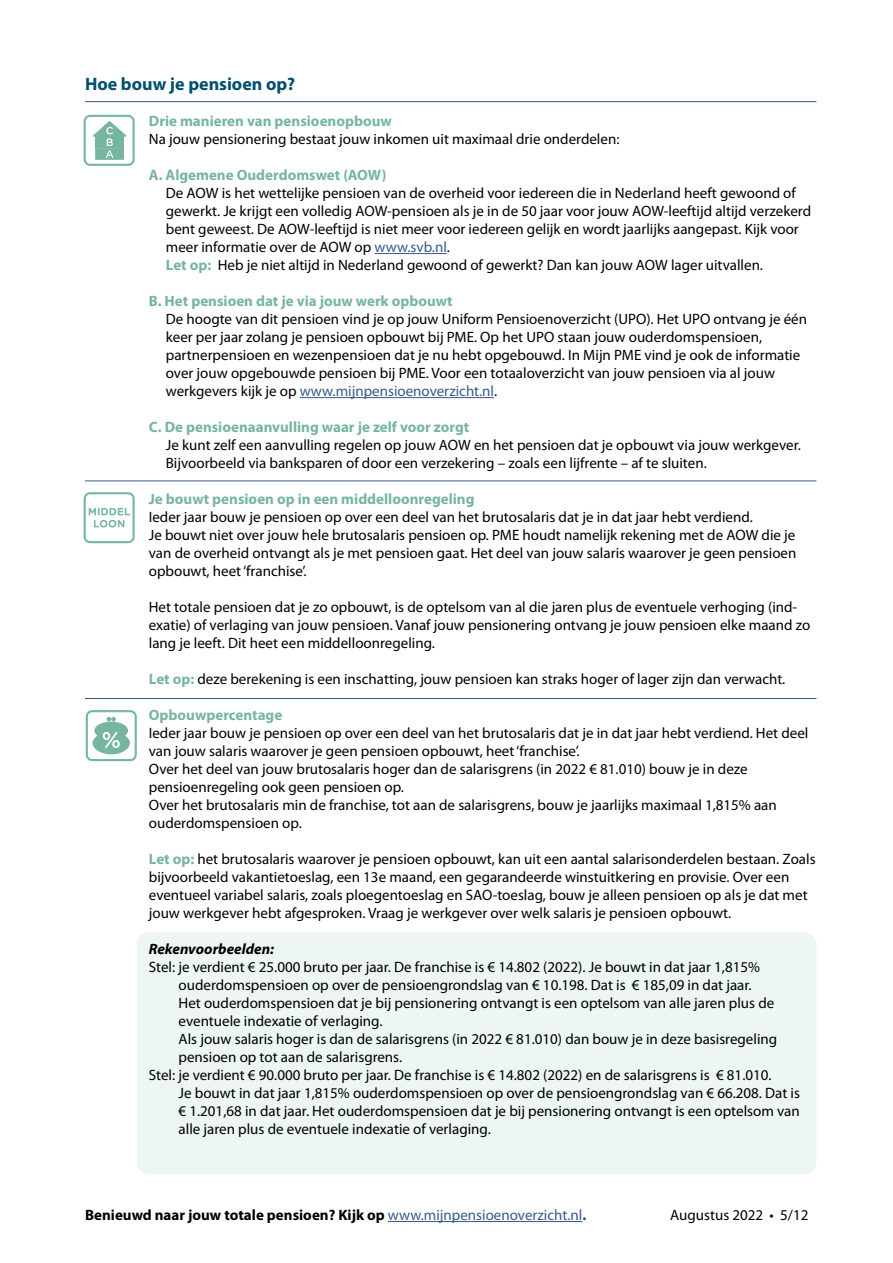
<style>
.page{position:relative;width:893px;height:1263px;background:#fff}
.page>*{position:absolute;margin:0;border:0;box-sizing:border-box;transform-origin:0 0}
.t1{font:700 18px "Myriad Pro";color:#004f70}
.t2{font:15px/18px "Myriad Pro";color:#000}
.t3{font:700 15px "Myriad Pro";color:#76b5a1}
.t4{font:700 15px "Myriad Pro";color:#000}
.t5{font:italic 700 15px "Myriad Pro";color:#000}
.s1{color:#38598b}
.s2{font-weight:700;color:#76b5a1}
.s3{font-weight:400;color:#38598b}
.s4{color:#004f70}
</style>
<div class="page">
<hr style="left:85px;top:101px;width:731px;height:1px;background:#38598b">
<hr style="left:85px;top:480px;width:731px;height:1px;background:#38598b">
<hr style="left:85px;top:698px;width:731px;height:1px;background:#38598b">
<div style="left:137px;top:932px;width:679px;height:242px;background:#edf5f5;border-radius:13px"></div>
<hr style="left:375px;top:253px;width:72px;height:1px;background:#38598b">
<hr style="left:300px;top:397px;width:194px;height:1px;background:#38598b">
<hr style="left:388px;top:1221px;width:194px;height:1px;background:#38598b">
<svg style="left:84px;top:115px;width:51px;height:51px"></svg>
<svg style="left:84px;top:492px;width:51px;height:51px"></svg>
<svg style="left:86px;top:710px;width:51px;height:51px"></svg>
<p class="t1" style="left:85px;top:72px;width:212px">Hoe bouw je pensioen op?</p>
<p class="t3" style="left:149px;top:111px;width:244px">Drie manieren van pensioenopbouw</p>
<p class="t2" style="left:149px;top:130px;width:472px">Na jouw pensionering bestaat jouw inkomen uit maximaal drie onderdelen:</p>
<p class="t3" style="left:149px;top:165px;width:239px">A. Algemene Ouderdomswet (AOW)</p>
<p class="t2" style="left:166px;top:184px;width:647px">De AOW is het wettelijke pensioen van de overheid voor iedereen die in Nederland heeft gewoond of gewerkt. Je krijgt een volledig AOW-pensioen als je in de 50 jaar voor jouw AOW-leeftijd altijd verzekerd bent geweest. De AOW-leeftijd is niet meer voor iedereen gelijk en wordt jaarlijks aangepast. Kijk voor meer informatie over de AOW op <span class="s1">www.svb.nl</span>.<br><span class="s2">Let op:</span> Heb je niet altijd in Nederland gewoond of gewerkt? Dan kan jouw AOW lager uitvallen.</p>
<p class="t3" style="left:149px;top:291px;width:305px">B. Het pensioen dat je via jouw werk opbouwt</p>
<p class="t2" style="left:166px;top:310px;width:643px">De hoogte van dit pensioen vind je op jouw Uniform Pensioenoverzicht (UPO). Het UPO ontvang je één keer per jaar zolang je pensioen opbouwt bij PME. Op het UPO staan jouw ouderdomspensioen, partnerpensioen en wezenpensioen dat je nu hebt opgebouwd. In Mijn PME vind je ook de informatie over jouw opgebouwde pensioen bij PME. Voor een totaaloverzicht van jouw pensioen via al jouw werkgevers kijk je op <span class="s1">www.mijnpensioenoverzicht.nl</span>.</p>
<p class="t3" style="left:149px;top:417px;width:322px">C. De pensioenaanvulling waar je zelf voor zorgt</p>
<p class="t2" style="left:166px;top:436px;width:637px">Je kunt zelf een aanvulling regelen op jouw AOW en het pensioen dat je opbouwt via jouw werkgever.<br>Bijvoorbeeld via banksparen of door een verzekering – zoals een lijfrente – af te sluiten.</p>
<p class="t3" style="left:149px;top:489px;width:327px">Je bouwt pensioen op in een middelloonregeling</p>
<p class="t2" style="left:149px;top:508px;width:649px">Ieder jaar bouw je pensioen op over een deel van het brutosalaris dat je in dat jaar hebt verdiend.<br>Je bouwt niet over jouw hele brutosalaris pensioen op. PME houdt namelijk rekening met de AOW die je van de overheid ontvangt als je met pensioen gaat. Het deel van jouw salaris waarover je geen pensioen opbouwt, heet ‘franchise’.</p>
<p class="t2" style="left:149px;top:598px;width:663px">Het totale pensioen dat je zo opbouwt, is de optelsom van al die jaren plus de eventuele verhoging (ind&shy;exatie) of verlaging van jouw pensioen. Vanaf jouw pensionering ontvang je jouw pensioen elke maand zo lang je leeft. Dit heet een middelloonregeling.</p>
<p class="t2" style="left:149px;top:670px;width:638px"><span class="s2">Let op:</span> deze berekening is een inschatting, jouw pensioen kan straks hoger of lager zijn dan verwacht.</p>
<p class="t3" style="left:149px;top:705px;width:135px">Opbouwpercentage</p>
<p class="t2" style="left:149px;top:724px;width:661px">Ieder jaar bouw je pensioen op over een deel van het brutosalaris dat je in dat jaar hebt verdiend. Het deel van jouw salaris waarover je geen pensioen opbouwt, heet ‘franchise’.<br>Over het deel van jouw brutosalaris hoger dan de salarisgrens (in 2022 € 81.010) bouw je in deze pensioenregeling ook geen pensioen op.<br>Over het brutosalaris min de franchise, tot aan de salarisgrens, bouw je jaarlijks maximaal 1,815% aan ouderdomspensioen op.</p>
<p class="t2" style="left:149px;top:850px;width:668px"><span class="s2">Let op:</span> het brutosalaris waarover je pensioen opbouwt, kan uit een aantal salarisonderdelen bestaan. Zoals bijvoorbeeld vakantietoeslag, een 13e maand, een gegarandeerde winstuitkering en provisie. Over een eventueel variabel salaris, zoals ploegentoeslag en SAO-toeslag, bouw je alleen pensioen op als je dat met jouw werkgever hebt afgesproken. Vraag je werkgever over welk salaris je pensioen opbouwt.</p>
<p class="t5" style="left:149px;top:939px;width:127px">Rekenvoorbeelden:</p>
<p class="t2" style="left:149px;top:958px;width:613px">Stel: je verdient € 25.000 bruto per jaar. De franchise is € 14.802 (2022). Je bouwt in dat jaar 1,815%</p>
<p class="t2" style="left:179px;top:976px;width:575px">ouderdomspensioen op over de pensioengrondslag van € 10.198. Dat is € 185,09 in dat jaar.</p>
<p class="t2" style="left:179px;top:994px;width:597px">Het ouderdomspensioen dat je bij pensionering ontvangt is een optelsom van alle jaren plus de</p>
<p class="t2" style="left:179px;top:1012px;width:205px">eventuele indexatie of verlaging.</p>
<p class="t2" style="left:179px;top:1030px;width:600px">Als jouw salaris hoger is dan de salarisgrens (in 2022 € 81.010) dan bouw je in deze basisregeling</p>
<p class="t2" style="left:179px;top:1048px;width:225px">pensioen op tot aan de salarisgrens.</p>
<p class="t2" style="left:149px;top:1066px;width:624px">Stel: je verdient € 90.000 bruto per jaar. De franchise is € 14.802 (2022) en de salarisgrens is € 81.010.</p>
<p class="t2" style="left:179px;top:1084px;width:623px">Je bouwt in dat jaar 1,815% ouderdomspensioen op over de pensioengrondslag van € 66.208. Dat is</p>
<p class="t2" style="left:179px;top:1102px;width:623px">€ 1.201,68 in dat jaar. Het ouderdomspensioen dat je bij pensionering ontvangt is een optelsom van</p>
<p class="t2" style="left:179px;top:1120px;width:314px">alle jaren plus de eventuele indexatie of verlaging.</p>
<p class="t4" style="left:85px;top:1205px;width:503px">Benieuwd naar jouw totale pensioen? Kijk op <span class="s3">www.mijnpensioenoverzicht.nl</span><span class="s4">.</span></p>
<p class="t2" style="left:670px;top:1206px;width:140px">Augustus 2022 • 5/12</p>
</div>
